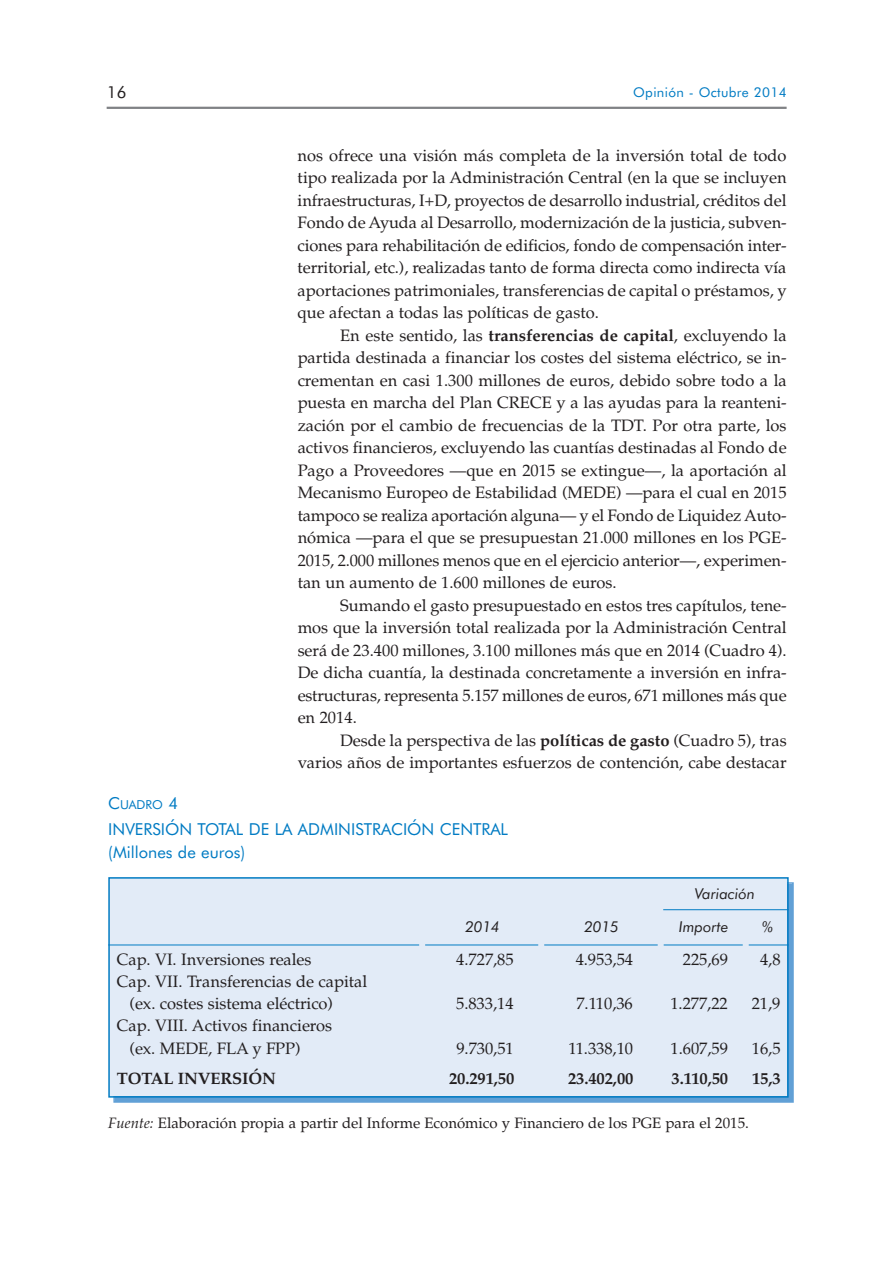
<style>
.page{position:relative;width:893px;height:1263px;background:#fff}
.page>*{position:absolute;margin:0;border:0;box-sizing:border-box;transform-origin:0 0}
.t1{font:16.5px/22.5px "Palatino";color:#231f20;text-align:justify}
.t2{font:16.5px/22.5px "Futura BT";color:#007bc3}
.t3{font:700 16.5px "Palatino";letter-spacing:-.005em;color:#231f20}
.t4{font:16.5px "Futura BT";color:#231f20}
.t5{font:15px "Palatino";color:#231f20}
.t6{font:italic 15px "Futura BT";color:#231f20}
.t7{font:13.5px "Futura BT";letter-spacing:.025em;color:#007bc3}
.t8{font:12.3px "Futura BT";color:#007bc3}
.s1{font-weight:700}
.s2{font-size:16.5px}
.s3{font-style:italic}
</style>
<div class="page">
<hr style="left:107px;top:107px;width:680px;height:2px;background:#808285">
<div style="left:110px;top:879px;width:677px;height:217px;background:#e2ebf7"></div>
<div style="left:108px;top:877px;width:681px;height:220px;border:2px solid #007bc3"></div>
<hr style="left:663px;top:909px;width:126px;height:1px;background:#007bc3">
<hr style="left:108px;top:944px;width:681px;height:1px;background:#007bc3">
<div style="left:743px;top:934px;width:6px;height:20px;background:#e2ebf7"></div>
<div style="left:658px;top:934px;width:6px;height:20px;background:#e2ebf7"></div>
<div style="left:419px;top:934px;width:6px;height:20px;background:#e2ebf7"></div>
<div style="left:538px;top:934px;width:6px;height:20px;background:#e2ebf7"></div>
<p class="t4" style="left:107px;top:85px;width:21px">16</p>
<p class="t7" style="left:633px;top:87px;width:155px">Opinión - Octubre 2014</p>
<p class="t1" style="left:298px;top:146px;width:491px">nos ofrece una visión más completa de la inversión total de todo tipo realizada por la Administración Central (en la que se in cluyen infraestructuras, I+D, proyectos de desarrollo industrial, cré ditos del Fondo de Ayuda al Desarrollo, modernización de la jus ti cia, subven - ciones para rehabilitación de edificios, fondo de compensación inter - territorial, etc.), realizadas tanto de forma directa como in directa vía aportaciones patrimoniales, transferencias de capital o prés tamos, y que afectan a todas las políticas de gasto.</p>
<p class="t1" style="left:298px;top:326px;width:491px;text-indent:43px">En este sentido, las <span class="s1">transferencias de capital</span>, excluyendo la partida destinada a financiar los costes del sistema eléctrico, se in - crementan en casi 1.300 millones de euros, debido sobre todo a la puesta en marcha del Plan CRECE y a las ayudas para la reanteni&shy;zación por el cambio de frecuencias de la TDT. Por otra parte, los ac tivos financieros, excluyendo las cuantías destinadas al Fondo de Pago a Proveedores —que en 2015 se extingue—, la aportación al Mecanismo Europeo de Estabilidad (MEDE) —para el cual en 2015 tampoco se realiza aportación alguna— y el Fondo de Liquidez Auto - nómica —para el que se presupuestan 21.000 millones en los PGE-2015, 2.000 millones menos que en el ejercicio anterior—, experimen - tan un aumento de 1.600 millones de euros.</p>
<p class="t1" style="left:298px;top:596px;width:491px;text-indent:43px">Sumando el gasto presupuestado en estos tres capítulos, tene&shy;mos que la inversión total realizada por la Administración Central será de 23.400 millones, 3.100 millones más que en 2014 (Cuadro 4).<br>De dicha cuantía, la destinada concretamente a inversión en infra - estructuras, representa 5.157 millones de euros, 671 millones más que en 2014.</p>
<p class="t1" style="left:298px;top:731px;width:491px;text-align:right">Desde la perspectiva de las <span class="s1">políticas de gasto</span> (Cuadro 5), tras varios años de importantes esfuerzos de contención, cabe destacar</p>
<p class="t8" style="left:108px;top:799px;width:71px"><span class="s2">C</span>UADRO <span class="s2">4</span></p>
<p class="t2" style="left:108px;top:820px;width:401px">INVERSIÓN TOTAL DE LA ADMINISTRACIÓN CENTRAL (Millones de euros)</p>
<p class="t6" style="left:695px;top:887px;width:62px">Variación</p>
<p class="t6" style="left:465px;top:920px;width:36px">2014</p>
<p class="t6" style="left:584px;top:920px;width:36px">2015</p>
<p class="t6" style="left:679px;top:920px;width:51px">Importe</p>
<p class="t6" style="left:762px;top:920px;width:12px">%</p>
<p class="t1" style="left:117px;top:950px;width:196px">Cap. VI. Inversiones reales</p>
<p class="t1" style="left:456px;top:950px;width:59px">4.727,85</p>
<p class="t1" style="left:576px;top:950px;width:59px">4.953,54</p>
<p class="t1" style="left:683px;top:950px;width:47px">225,69</p>
<p class="t1" style="left:760px;top:950px;width:22px">4,8</p>
<p class="t1" style="left:130px;top:972px;width:239px;text-indent:-13px">Cap. VII. Transferencias de capital (ex. costes sistema eléctrico)</p>
<p class="t1" style="left:456px;top:994px;width:59px">5.833,14</p>
<p class="t1" style="left:576px;top:994px;width:58px">7.110,36</p>
<p class="t1" style="left:670px;top:994px;width:59px">1.277,22</p>
<p class="t1" style="left:752px;top:994px;width:30px">21,9</p>
<p class="t1" style="left:130px;top:1016px;width:204px;text-indent:-13px">Cap. VIII. Activos financieros (ex. MEDE, FLA y FPP)</p>
<p class="t1" style="left:456px;top:1038px;width:59px">9.730,51</p>
<p class="t1" style="left:568px;top:1038px;width:66px">11.338,10</p>
<p class="t1" style="left:671px;top:1038px;width:59px">1.607,59</p>
<p class="t1" style="left:752px;top:1038px;width:30px">16,5</p>
<p class="t3" style="left:117px;top:1072px;width:161px">TOTAL INVERSIÓN</p>
<p class="t3" style="left:449px;top:1072px;width:67px">20.291,50</p>
<p class="t3" style="left:568px;top:1072px;width:67px">23.402,00</p>
<p class="t3" style="left:671px;top:1072px;width:58px">3.110,50</p>
<p class="t3" style="left:752px;top:1072px;width:30px">15,3</p>
<p class="t5" style="left:108px;top:1117px;width:642px"><span class="s3">Fuente:</span> Elaboración propia a partir del Informe Económico y Financiero de los PGE para el 2015.</p>
</div>
